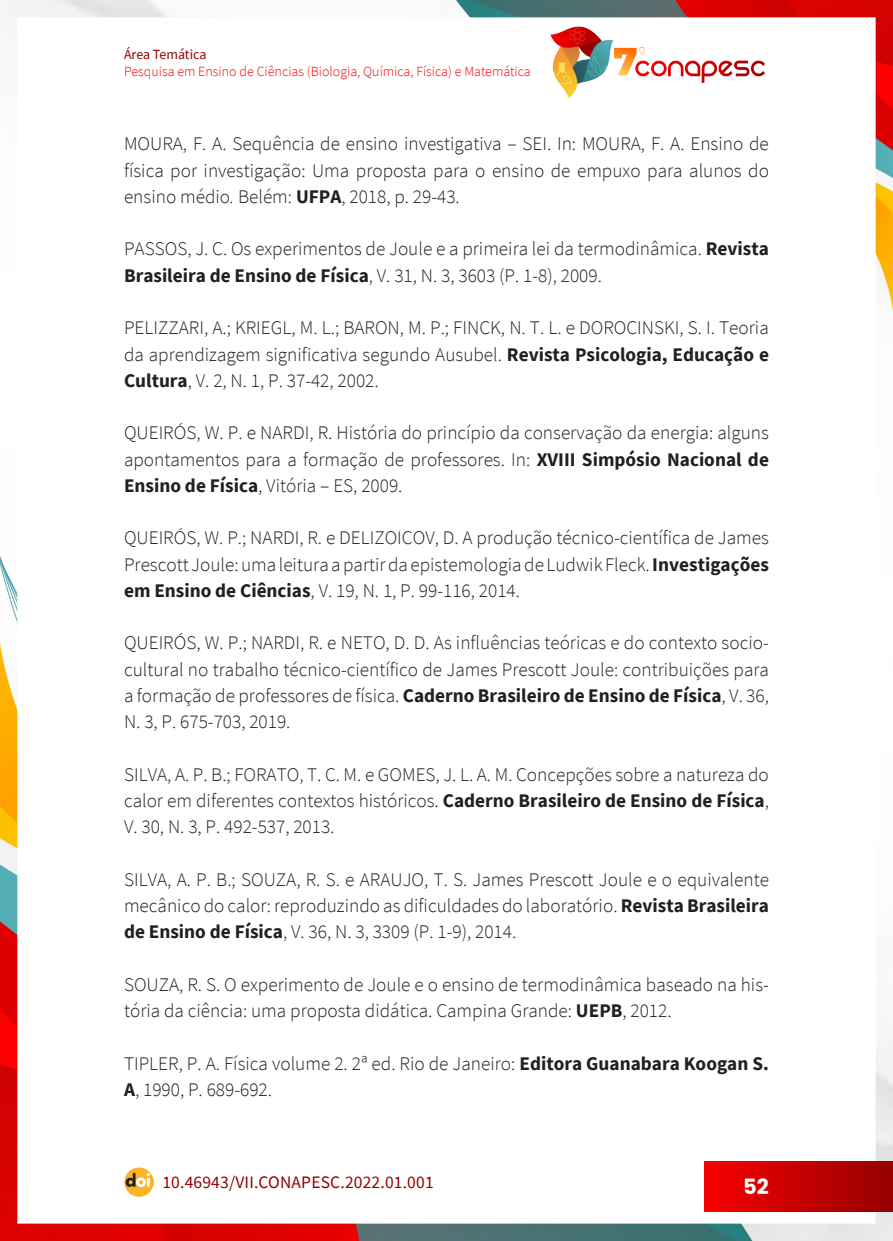
<style>
.page{position:relative;width:893px;height:1241px;background:#fff}
.page>*{position:absolute;margin:0;border:0;box-sizing:border-box;transform-origin:0 0}
.t1{font:700 21px "Poppins";color:#fff}
._14_REFERENCIAS{font:300 19.25px/26.2px "Source Sans Pro";color:#231f20;text-align:justify}
.t2{font:17.5px "Source Sans Pro";letter-spacing:.01em;color:#940000}
.t3{font:300 14px "Source Sans Pro";color:#f80000}
.t4{font:14px "Source Sans Pro";letter-spacing:-.005em;color:#940000}
.s1{font-style:italic}
.s2{font-weight:700}
</style>
<div class="page">
<img style="left:0;top:0;width:893px;height:1240px">
<div style="left:17px;top:17px;width:859px;height:1206px;background:#fff"></div>
<img style="left:124px;top:1167px;width:30px;height:29px">
<div style="left:704px;top:1161px;width:189px;height:49px;background:linear-gradient(to right,#f80000,#950000)"></div>
<img style="left:550px;top:26px;width:215px;height:72px">
<p class="t4" style="left:124px;top:45px;width:84px">Área Temática</p>
<p class="t3" style="left:124px;top:62px;width:408px">Pesquisa em Ensino de Ciências (Biologia, Química, Física) e Matemática</p>
<p class="_14_REFERENCIAS" style="left:124px;top:131px;width:646px">MOURA, F. A. Sequência de ensino investigativa – SEI. In: MOURA, F. A. Ensino de física por investigação: Uma proposta para o ensino de empuxo para alunos do ensino médio<span class="s1">.</span> Belém: <span class="s2">UFPA</span>, 2018, p. 29-43.</p>
<p class="_14_REFERENCIAS" style="left:124px;top:236px;width:646px">PASSOS, J. C. Os experimentos de Joule e a primeira lei da termodinâmica. <span class="s2">Revista<br>Brasileira de Ensino de Física</span>, V. 31, N. 3, 3603 (P. 1-8), 2009.</p>
<p class="_14_REFERENCIAS" style="left:124px;top:315px;width:646px">PELIZZARI, A.; KRIEGL, M. L.; BARON, M. P.; FINCK, N. T. L. e DOROCINSKI, S. I. Teoria da aprendizagem significativa segundo Ausubel. <span class="s2">Revista Psicologia, Educação e Cultura</span>, V. 2, N. 1, P. 37-42, 2002.</p>
<p class="_14_REFERENCIAS" style="left:124px;top:420px;width:646px">QUEIRÓS, W. P. e NARDI, R. História do princípio da conservação da energia: alguns apontamentos para a formação de professores. In: <span class="s2">XVIII Simpósio Nacional de Ensino de Física</span>, Vitória – ES, 2009.</p>
<p class="_14_REFERENCIAS" style="left:124px;top:525px;width:646px">QUEIRÓS, W. P.; NARDI, R. e DELIZOICOV, D. A produção técnico-científica de James Prescott Joule: uma leitura a partir da epistemologia de Ludwik Fleck. <span class="s2">Investigações em Ensino de Ciências</span>, V. 19, N. 1, P. 99-116, 2014.</p>
<p class="_14_REFERENCIAS" style="left:124px;top:630px;width:646px">QUEIRÓS, W. P.; NARDI, R. e NETO, D. D. As influências teóricas e do contexto socio&shy;cultural no trabalho técnico-científico de James Prescott Joule: contribuições para a formação de professores de física. <span class="s2">Caderno Brasileiro de Ensino de Física</span>, V. 36, N. 3, P. 675-703, 2019.</p>
<p class="_14_REFERENCIAS" style="left:124px;top:761px;width:646px">SILVA, A. P. B.; FORATO, T. C. M. e GOMES, J. L. A. M. Concepções sobre a natureza do calor em diferentes contextos históricos. <span class="s2">Caderno Brasileiro de Ensino de Física</span>, V. 30, N. 3, P. 492-537, 2013.</p>
<p class="_14_REFERENCIAS" style="left:124px;top:866px;width:646px">SILVA, A. P. B.; SOUZA, R. S. e ARAUJO, T. S. James Prescott Joule e o equivalente mecânico do calor: reproduzindo as dificuldades do laboratório. <span class="s2">Revista Brasileira de Ensino de Física</span>, V. 36, N. 3, 3309 (P. 1-9), 2014.</p>
<p class="_14_REFERENCIAS" style="left:124px;top:971px;width:646px">SOUZA, R. S. O experimento de Joule e o ensino de termodinâmica baseado na his&shy;tória da ciência: uma proposta didática. Campina Grande: <span class="s2">UEPB</span>, 2012.</p>
<p class="_14_REFERENCIAS" style="left:124px;top:1050px;width:646px">TIPLER, P. A. Física volume 2. 2ª ed. Rio de Janeiro: <span class="s2">Editora Guanabara Koogan S.<br>A</span>, 1990, P. 689-692.</p>
<p class="t2" style="left:162px;top:1170px;width:273px">10.46943/VII.CONAPESC.2022.01.001</p>
<p class="t1" style="left:743px;top:1173px;width:27px">52</p>
</div>
